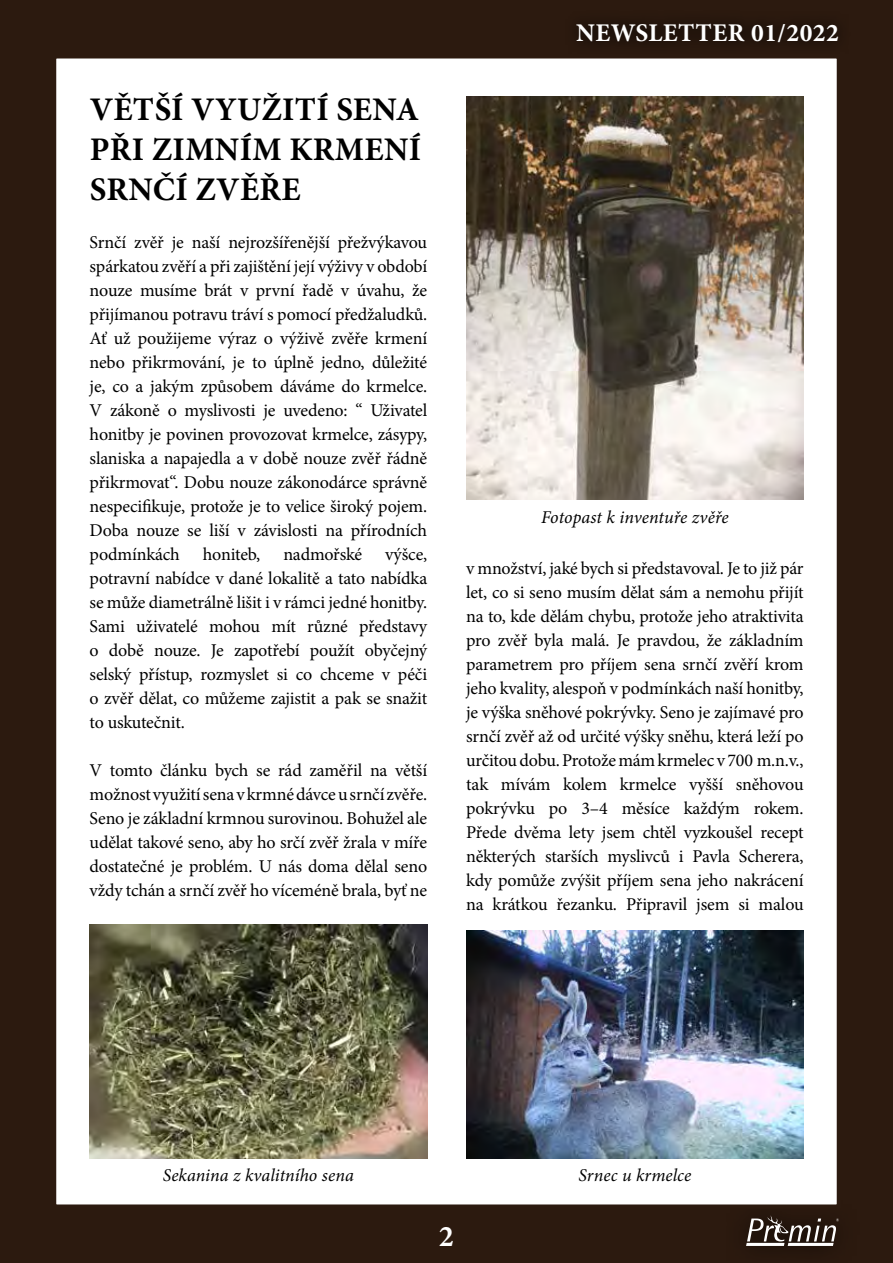
<style>
.page{position:relative;width:893px;height:1263px;background:#fff}
.page>*{position:absolute;margin:0;border:0;box-sizing:border-box;transform-origin:0 0}
.t1{font:700 33px/39.6px "Minion Pro";letter-spacing:.01em;color:#000;text-align:justify}
.t2{font:700 30px "Minion Pro";color:#fff}
.t3{font:700 25.5px "Minion Pro";letter-spacing:.02em;color:#fff}
.t4{font:18px/24px "Minion Pro";letter-spacing:-.01em;color:#000;text-align:justify}
.t5{font:italic 18px "Minion Pro";color:#000}
</style>
<div class="page">
<div style="left:0;top:0;width:891px;height:1263px;background:#2c1a0f"></div>
<div style="left:724px;top:1196px;width:135px;height:67px;background:#29180e"></div>
<svg style="left:746px;top:1215px;width:93px;height:31px"></svg>
<div style="left:564px;top:10px;width:287px;height:45px;background:#26160d"></div>
<div style="left:52px;top:54px;width:789px;height:1155px;background:#fff;border:4px solid #2c1a0f"></div>
<hr style="left:891px;top:0;width:2px;height:1263px;background:#2c1a0f">
<img style="left:466px;top:96px;width:338px;height:404px">
<img style="left:466px;top:930px;width:338px;height:228px">
<img style="left:90px;top:925px;width:337px;height:233px">
<h1 class="t1" style="left:90px;top:90px;width:333px">VĚTŠÍ VYUŽITÍ SENA PŘI ZIMNÍM KRMENÍ SRNČÍ ZVĚŘE</h1>
<p class="t4" style="left:90px;top:230px;width:339px">Srnčí zvěř je naší nejrozšířenější přežvýkavou spárkatou zvěří a při zajištění její výživy v období nouze musíme brát v první řadě v úvahu, že přijímanou potravu tráví s pomocí předžaludků.<br>Ať už použijeme výraz o výživě zvěře krmení nebo přikrmování, je to úplně jedno, důležité je, co a jakým způsobem dáváme do krmelce.<br>V zákoně o myslivosti je uvedeno: “ Uživatel honitby je povinen provozovat krmelce, zásypy, slaniska a napajedla a v době nouze zvěř řádně přikrmovat“. Dobu nouze zákonodárce správně nespecifikuje, protože je to velice široký pojem.<br>Doba nouze se liší v závislosti na přírodních podmínkách</p>
<p class="t4" style="left:203px;top:542px;width:59px">honiteb,</p>
<p class="t4" style="left:283px;top:542px;width:80px">nadmořské</p>
<p class="t4" style="left:90px;top:542px;width:339px;text-indent:296px">výšce, potravní nabídce v dané lokalitě a tato nabídka se může diametrálně lišit i v rámci jedné honitby.<br>Sami uživatelé mohou mít různé představy o době nouze. Je zapotřebí použít obyčejný selský přístup, rozmyslet si co chceme v péči o zvěř dělat, co můžeme zajistit a pak se snažit to uskutečnit.</p>
<p class="t4" style="left:90px;top:758px;width:339px">V tomto článku bych se rád zaměřil na větší možnost využití sena v krmné dávce u srnčí zvěře.<br>Seno je základní krmnou surovinou. Bohužel ale udělat takové seno, aby ho srčí zvěř žrala v míře dostatečné je problém. U nás doma dělal seno vždy tchán a srnčí zvěř ho víceméně brala, byť ne</p>
<h3 class="t3" style="left:576px;top:15px;width:264px">NEWSLETTER 01/2022</h3>
<p class="t5" style="left:541px;top:505px;width:189px">Fotopast k inventuře zvěře</p>
<p class="t4" style="left:466px;top:557px;width:339px">v množství, jaké bych si představoval. Je to již pár let, co si seno musím dělat sám a nemohu přijít na to, kde dělám chybu, protože jeho atraktivita pro zvěř byla malá. Je pravdou, že základním parametrem pro příjem sena srnčí zvěří krom jeho kvality, alespoň v podmínkách naší honitby, je výška sněhové pokrývky. Seno je zajímavé pro srnčí zvěř až od určité výšky sněhu, která leží po určitou dobu. Protože mám krmelec v 700 m.n.v., tak mívám kolem krmelce vyšší sněhovou pokrývku po 3–4 měsíce každým rokem.<br>Přede dvěma lety jsem chtěl vyzkoušel recept některých starších myslivců i Pavla Scherera, kdy pomůže zvýšit příjem sena jeho nakrácení na krátkou řezanku. Připravil jsem si malou</p>
<p class="t5" style="left:163px;top:1163px;width:193px">Sekanina z kvalitního sena</p>
<p class="t5" style="left:578px;top:1163px;width:114px">Srnec u krmelce</p>
<h2 class="t2" style="left:439px;top:1215px;width:16px">2</h2>
</div>
